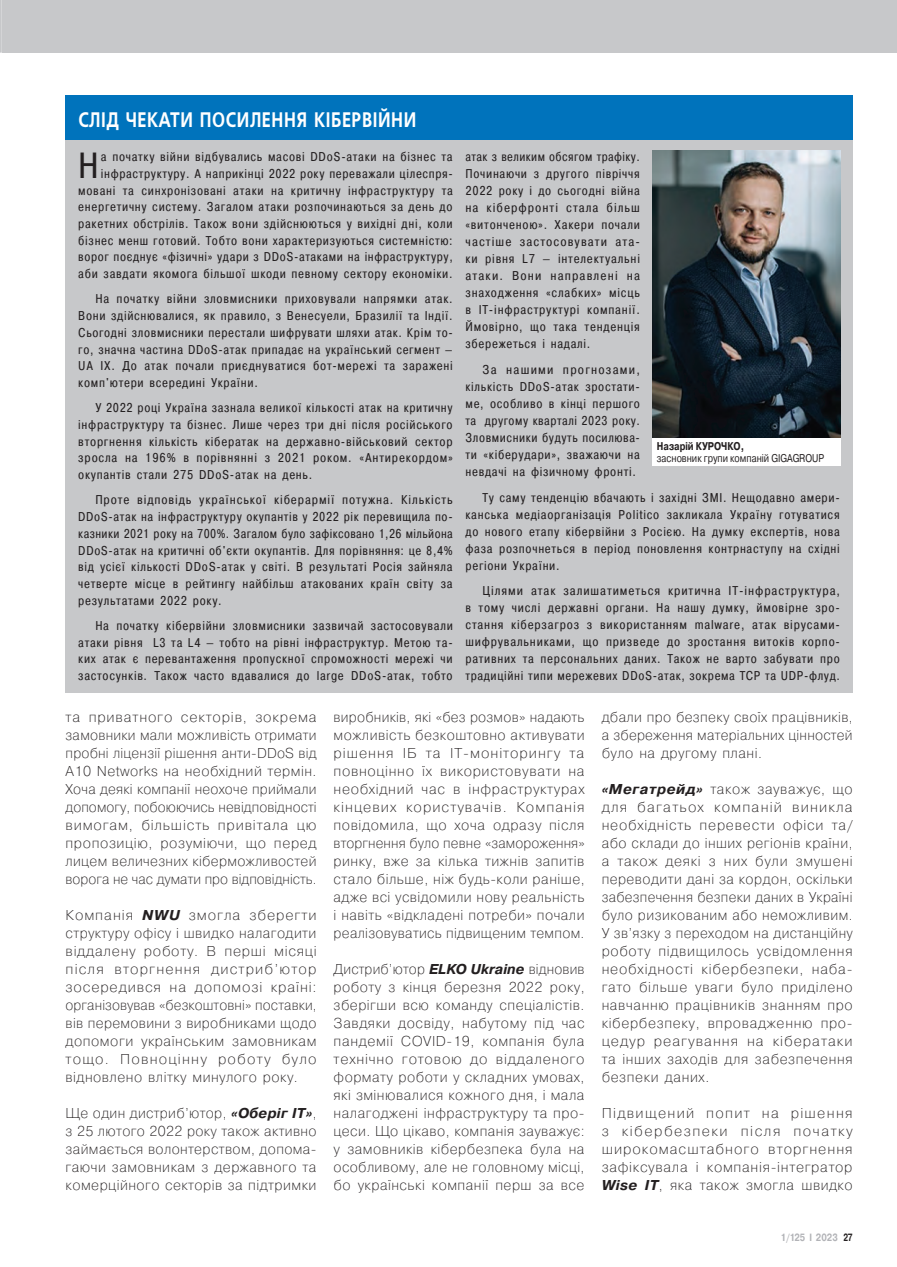
<style>
.page{position:relative;width:897px;height:1267px;background:#fff}
.page>*{position:absolute;margin:0;border:0;box-sizing:border-box;transform-origin:0 0}
.Текст_Прагм__Буквица{font:36.3px "Pragmatica Cond";color:#231f20}
.Заглавие_Rediz{font:600 21px "Free Set";letter-spacing:.035em;color:#fff;scale:.8 1}
.Текст_osn_GREP{font:200 14.25px/18px "Pragmatica";letter-spacing:.035em;color:#231f20;text-align:justify}
.Текст_Прагматика_GRE{font:12.75px/17px "Pragmatica Cond";letter-spacing:.055em;color:#231f20;text-align:justify}
.Текст_Прагм__Буквица-2{font:12.75px/16.6px "Pragmatica Cond";letter-spacing:.055em;color:#231f20;text-align:right}
.рис_надпись{font:11.25px/12px "Pragmatica";color:#231f20;scale:.8 1}
.t1{font:700 10.5px "Pragmatica";color:#b2b3b7;scale:.8 1}
.s1{font-weight:700}
.s2{font-weight:700;font-style:italic}
.s3{color:#231f20}
</style>
<div class="page">
<div style="left:2px;top:0;width:894px;height:53px;background:#c7c8ca"></div>
<div style="left:66px;top:140px;width:786px;height:553px;background:#c7c8ca"></div>
<div style="left:66px;top:95px;width:786px;height:45px;background:#0073bc"></div>
<img style="left:652px;top:150px;width:188px;height:288px">
<div style="left:652px;top:438px;width:188px;height:27px;background:#fff"></div>
<svg style="left:0;top:0;width:2px;height:53px"></svg>
<p class="Заглавие_Rediz" style="left:78px;top:107px;width:424px">СЛІД ЧЕКАТИ ПОСИЛЕННЯ КІБЕРВІЙНИ</p>
<p class="Текст_Прагм__Буквица-2" style="left:78px;top:148px;width:376px">а початку війни відбувались масові DDoS‑атаки на бізнес та інфраструктуру. А наприкінці 2022 року переважали цілеспря&shy;мовані та синхронізовані атаки на критичну інфраструктуру та енергетичну систему. Загалом атаки розпочинаються за день до ракетних обстрілів. Також вони здійснюються у вихідні дні, коли бізнес менш готовий. Тобто вони характеризуються системністю: ворог поєднує «фізичні» удари з DDoS‑атаками на інфраструктуру, аби завдати якомога більшої шкоди певному сектору економіки.</p>
<p class="Текст_Прагматика_GRE" style="left:78px;top:290px;width:376px;text-indent:17px">На початку війни зловмисники приховували напрямки атак.<br>Вони здійснювалися, як правило, з Венесуели, Бразилії та Індії.<br>Сьогодні зловмисники перестали шифрувати шляхи атак. Крім то&shy;го, значна частина DDoS‑атак припадає на український сегмент — UA IX. До атак почали приєднуватися бот-мережі та заражені комп'ютери всередині України.</p>
<p class="Текст_Прагматика_GRE" style="left:78px;top:399px;width:376px;text-indent:17px">У 2022 році Україна зазнала великої кількості атак на критичну інфраструктуру та бізнес. Лише через три дні після російського вторгнення кількість кібератак на державно-військовий сектор зросла на 196% в порівнянні з 2021 роком. «Антирекордом» окупантів стали 275 DDoS‑атак на день.</p>
<p class="Текст_Прагматика_GRE" style="left:78px;top:491px;width:376px;text-indent:17px">Проте відповідь української кіберармії потужна. Кількість DDoS‑атак на інфраструктуру окупантів у 2022 рік перевищила по&shy;казники 2021 року на 700%. Загалом було зафіксовано 1,26 мільйона DDoS‑атак на критичні об'єкти окупантів. Для порівняння: це 8,4% від усієї кількості DDoS‑атак у світі. В результаті Росія зайняла четверте місце в рейтингу найбільш атакованих країн світу за результатами 2022 року.</p>
<p class="Текст_Прагматика_GRE" style="left:78px;top:617px;width:376px;text-indent:17px">На початку кібервійни зловмисники зазвичай застосовували атаки рівня L3 та L4 — тобто на рівні інфраструктур. Метою та&shy;ких атак є перевантаження пропускної спроможності мережі чи застосунків. Також часто вдавалися до large DDoS-атак, тобто</p>
<p class="Текст_Прагм__Буквица" style="left:78px;top:143px;width:22px">Н</p>
<p class="Текст_Прагматика_GRE" style="left:465px;top:148px;width:176px">атак з великим обсягом трафіку.<br>Починаючи з другого півріччя 2022 року і до сьогодні війна на кіберфронті стала більш «витонченою». Хакери почали частіше застосовувати ата&shy;ки рівня L7 — інтелектуальні атаки. Вони направлені на знаходження «слабких» місць в IT‑інфраструктурі компанії.<br>Ймовірно, що така тенденція збережеться і надалі.</p>
<p class="Текст_Прагматика_GRE" style="left:465px;top:361px;width:176px;text-indent:17px">За нашими прогнозами, кількість DDoS‑атак зростати&shy;ме, особливо в кінці першого та другому кварталі 2023 року.<br>Зловмисники будуть посилюва&shy;ти «кіберудари», зважаючи на невдачі на фізичному фронті.</p>
<p class="Текст_Прагматика_GRE" style="left:465px;top:488px;width:376px;text-indent:17px">Ту саму тенденцію вбачають і західні ЗМІ. Нещодавно амери&shy;канська медіаорганізація Politico закликала Україну готуватися до нового етапу кібервійни з Росією. На думку експертів, нова фаза розпочнеться в період поновлення контрнаступу на східні регіони України.</p>
<p class="Текст_Прагматика_GRE" style="left:465px;top:582px;width:376px;text-indent:17px">Цілями атак залишатиметься критична IT‑інфраструктура, в тому числі державні органи. На нашу думку, ймовірне зро&shy;стання кіберзагроз з використанням malware, атак вірусами&shy;шифрувальниками, що призведе до зростання витоків корпо&shy;ративних та персональних даних. Також не варто забувати про традиційні типи мережевих DDoS‑атак, зокрема TCP та UDP‑флуд.</p>
<p class="рис_надпись" style="left:657px;top:440px;width:211px"><span class="s1">Назарій КУРОЧКО,<br></span>засновник групи компаній GIGAGROUP</p>
<p class="Текст_osn_GREP" style="left:66px;top:707px;width:252px">та приватного секторів, зокрема замовники мали можливість отримати пробні ліцензії рішення анти-DDоS від A10 Networks на необхідний термін.<br>Хоча деякі компанії неохоче приймали допомогу, побоюючись невідповідності вимогам, більшість привітала цю пропозицію, розуміючи, що перед лицем величезних кіберможливостей ворога не час думати про відповідність.</p>
<p class="Текст_osn_GREP" style="left:66px;top:905px;width:252px">Компанія <span class="s2">NWU</span> змогла зберегти структуру офісу і швидко налагодити віддалену роботу. В перші місяці після вторгнення дистриб’ютор зосередився на допомозі країні: організовував «безкоштовні» поставки, вів перемовини з виробниками щодо допомоги українським замовникам тощо. Повноцінну роботу було відновлено влітку минулого року.</p>
<p class="Текст_osn_GREP" style="left:66px;top:1103px;width:252px">Ще один дистриб’ютор, <span class="s2">«Оберіг ІТ»</span>, з 25 лютого 2022 року також активно займається волонтерством, допома‑ гаючи замовникам з державного та комерційного секторів за підтримки</p>
<p class="Текст_osn_GREP" style="left:333px;top:707px;width:253px">виробників, які «без розмов» надають можливість безкоштовно активувати рішення ІБ та ІТ‑моніторингу та повноцінно їх використовувати на необхідний час в інфраструктурах кінцевих користувачів. Компанія повідомила, що хоча одразу після вторгнення було певне «замороження» ринку, вже за кілька тижнів запитів стало більше, ніж будь-коли раніше, адже всі усвідомили нову реальність і навіть «відкладені потреби» почали реалізовуватись підвищеним темпом.</p>
<p class="Текст_osn_GREP" style="left:333px;top:959px;width:252px">Дистриб’ютор <span class="s2">ELKO Ukraine</span> відновив роботу з кінця березня 2022 року, зберігши всю команду спеціалістів.<br>Завдяки досвіду, набутому під час пандемії COVID‑19, компанія була технічно готовою до віддаленого формату роботи у складних умовах, які змінювалися кожного дня, і мала налагоджені інфраструктуру та про‑ цеси. Що цікаво, компанія зауважує: у замовників кібербезпека була на особливому, але не головному місці, бо українські компанії перш за все</p>
<p class="Текст_osn_GREP" style="left:601px;top:707px;width:253px">дбали про безпеку своїх працівників, а збереження матеріальних цінностей було на другому плані.</p>
<p class="Текст_osn_GREP" style="left:601px;top:779px;width:252px"><span class="s2">«Мегатрейд»</span> також зауважує, що для багатьох компаній виникла необхідність перевести офіси та/ або склади до інших регіонів країни, а також деякі з них були змушені переводити дані за кордон, оскільки забезпечення безпеки даних в Україні було ризикованим або неможливим.<br>У зв’язку з переходом на дистанційну роботу підвищилось усвідомлення необхідності кібербезпеки, наба‑ гато більше уваги було приділено навчанню працівників знанням про кібербезпеку, впровадженню про‑ цедур реагування на кібератаки та інших заходів для забезпечення безпеки даних.</p>
<p class="Текст_osn_GREP" style="left:601px;top:1103px;width:252px">Підвищений попит на рішення з кібербезпеки після початку широкомасштабного вторгнення зафіксувала і компанія-інтегратор <span class="s2">Wise IT</span>, яка також змогла швидко</p>
<p class="t1" style="left:780px;top:1230px;width:91px">1/125 I 2023 <span class="s3">27</span></p>
</div>
